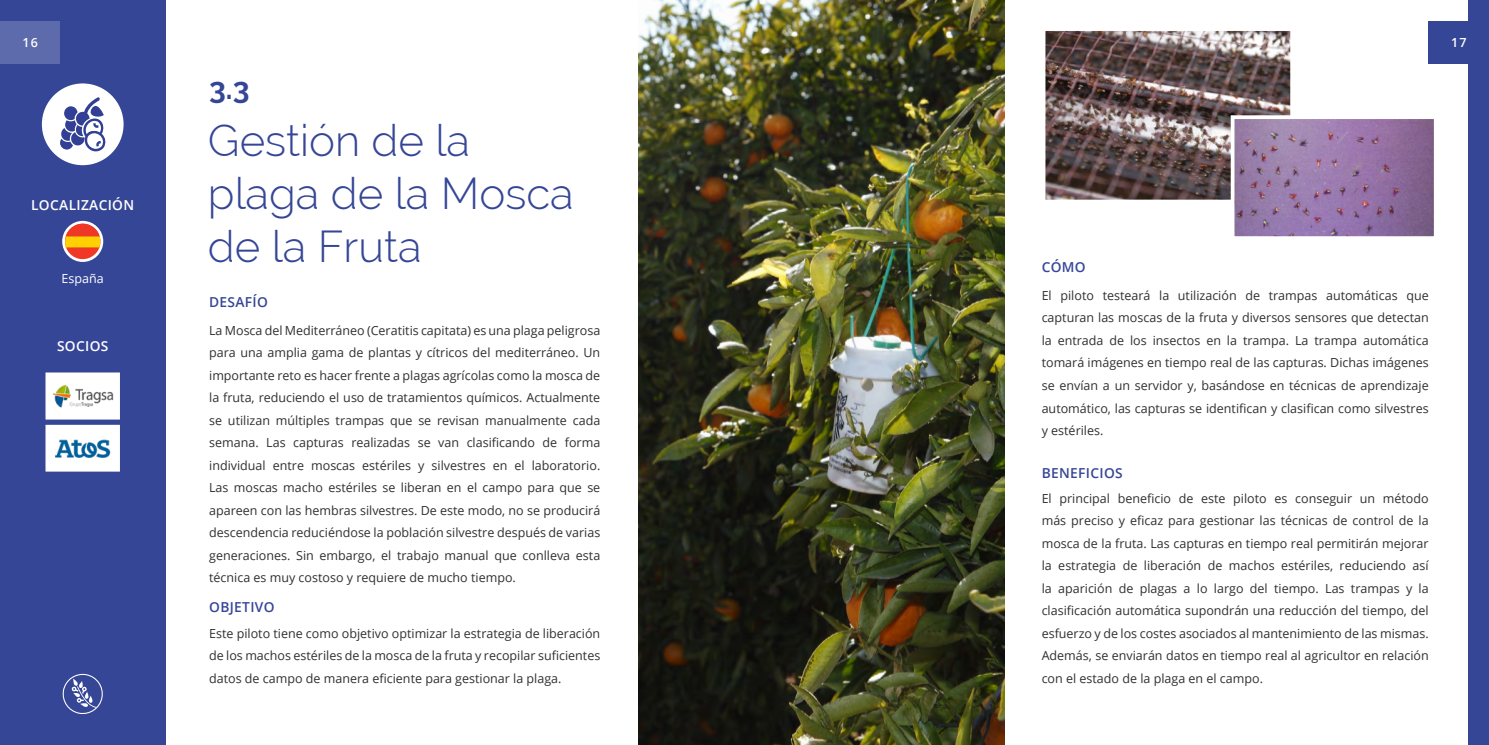
<style>
.page{position:relative;width:1489px;height:745px;background:#fff}
.page>*{position:absolute;margin:0;border:0;box-sizing:border-box;transform-origin:0 0}
.t1{font:300 43.75px/52.5px "Raleway";color:#364697}
.t2{font:700 30px "Raleway";color:#364697}
.t3{font:600 13.75px "Open Sans";letter-spacing:.025em;color:#364697}
.t4{font:600 13.75px "Open Sans";letter-spacing:.025em;color:#fff}
.t5{font:12.5px/22.5px "Open Sans";color:#30302f;text-align:justify}
.t6{font:12.5px "Open Sans";color:#fff}
.t7{font:600 12.5px "Open Sans";color:#fff}
</style>
<div class="page">
<img style="left:638px;top:0;width:366px;height:744px">
<div style="left:0;top:0;width:165px;height:744px;background:#364697"></div>
<svg style="left:62px;top:673px;width:41px;height:41px"></svg>
<div style="left:42px;top:83px;width:82px;height:82px;background:#fff;border-radius:50%"></div>
<div style="left:0;top:21px;width:60px;height:42px;background:#5d6aab"></div>
<div style="left:1468px;top:0;width:20px;height:744px;background:#364697"></div>
<div style="left:1428px;top:21px;width:60px;height:42px;background:#364697"></div>
<svg style="left:60px;top:97px;width:46px;height:55px"></svg>
<img style="left:1046px;top:32px;width:242px;height:166px">
<div style="left:1041px;top:27px;width:252px;height:176px;border:4px solid #fff"></div>
<img style="left:1235px;top:120px;width:197px;height:115px">
<div style="left:1230px;top:115px;width:207px;height:125px;border:4px solid #fff"></div>
<img style="left:51px;top:430px;width:63px;height:35px">
<div style="left:45px;top:424px;width:75px;height:47px;border:5px solid #fff"></div>
<img style="left:51px;top:378px;width:63px;height:35px">
<div style="left:45px;top:372px;width:75px;height:47px;border:5px solid #fff"></div>
<svg style="left:62px;top:221px;width:41px;height:41px"></svg>
<svg style="left:63px;top:221px;width:39px;height:40px;background:#d6855a"></svg>
<p class="t7" style="left:22px;top:34px;width:17px">16</p>
<p class="t4" style="left:31px;top:195px;width:105px">LOCALIZACIÓN</p>
<p class="t6" style="left:62px;top:270px;width:44px">España</p>
<p class="t4" style="left:57px;top:336px;width:53px">SOCIOS</p>
<h2 class="t2" style="left:209px;top:71px;width:42px">3.3</h2>
<h1 class="t1" style="left:208px;top:114px;width:367px">Gestión de la plaga de la Mosca de la Fruta</h1>
<p class="t3" style="left:209px;top:292px;width:60px">DESAFÍO</p>
<p class="t5" style="left:209px;top:318px;width:392px">La Mosca del Mediterráneo (Ceratitis capitata) es una plaga peligrosa para una amplia gama de plantas y cítricos del mediterráneo. Un importante reto es hacer frente a plagas agrícolas como la mosca de la fruta, reduciendo el uso de tratamientos químicos. Actualmente se utilizan múltiples trampas que se revisan manualmente cada semana. Las capturas realizadas se van clasificando de forma individual entre moscas estériles y silvestres en el laboratorio.<br>Las moscas macho estériles se liberan en el campo para que se apareen con las hembras silvestres. De este modo, no se producirá descendencia reduciéndose la población silvestre después de varias generaciones. Sin embargo, el trabajo manual que conlleva esta técnica es muy costoso y requiere de mucho tiempo.</p>
<p class="t3" style="left:209px;top:596px;width:67px">OBJETIVO</p>
<p class="t5" style="left:209px;top:621px;width:392px">Este piloto tiene como objetivo optimizar la estrategia de liberación de los machos estériles de la mosca de la fruta y recopilar suficientes datos de campo de manera eficiente para gestionar la plaga.</p>
<p class="t7" style="left:1450px;top:34px;width:17px">17</p>
<p class="t3" style="left:1041px;top:258px;width:46px">CÓMO</p>
<p class="t5" style="left:1041px;top:283px;width:388px">El piloto testeará la utilización de trampas automáticas que capturan las moscas de la fruta y diversos sensores que detectan la entrada de los insectos en la trampa. La trampa automática tomará imágenes en tiempo real de las capturas. Dichas imágenes se envían a un servidor y, basándose en técnicas de aprendizaje automático, las capturas se identifican y clasifican como silvestres y estériles.</p>
<p class="t3" style="left:1041px;top:463px;width:83px">BENEFICIOS</p>
<p class="t5" style="left:1041px;top:486px;width:388px">El principal beneficio de este piloto es conseguir un método más preciso y eficaz para gestionar las técnicas de control de la mosca de la fruta. Las capturas en tiempo real permitirán mejorar la estrategia de liberación de machos estériles, reduciendo así la aparición de plagas a lo largo del tiempo. Las trampas y la clasificación automática supondrán una reducción del tiempo, del esfuerzo y de los costes asociados al mantenimiento de las mismas.<br>Además, se enviarán datos en tiempo real al agricultor en relación con el estado de la plaga en el campo.</p>
</div>
